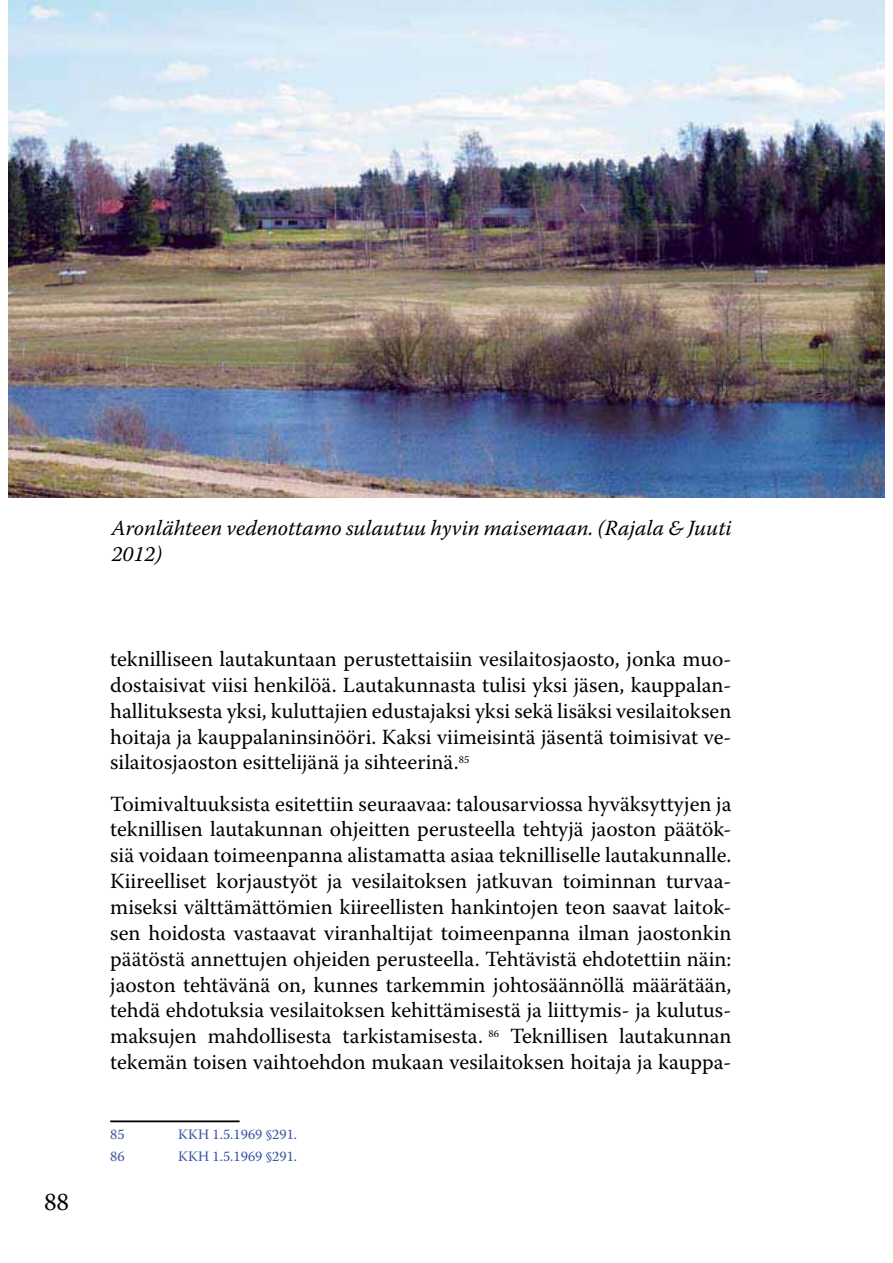
<style>
.page{position:relative;width:893px;height:1263px;background:#fff}
.page>*{position:absolute;margin:0;border:0;box-sizing:border-box;transform-origin:0 0}
.t1{font:25.2px "Warnock Pro";color:#000}
.t2{font:21.6px/25.8px "Warnock Pro";color:#000;text-align:justify}
.t3{font:italic 21.6px/25.8px "Warnock Pro";color:#000}
.t4{font:14.4px "Warnock Pro";color:#3953a4}
</style>
<div class="page">
<hr style="left:110px;top:1120px;width:130px;height:2px;background:#000">
<img style="left:8px;top:0;width:876px;height:497px">
<p class="t1" style="left:44px;top:1191px;width:27px">88</p>
<p class="t3" style="left:111px;top:517px;width:622px">Aronlähteen vedenottamo sulautuu hyvin maisemaan. (Rajala &amp; Juuti<br>2012)</p>
<p class="t2" style="left:110px;top:648px;width:623px">teknilliseen lautakuntaan perustettaisiin vesilaitosjaosto, jonka muo&shy;dostaisivat viisi henkilöä. Lautakunnasta tulisi yksi jäsen, kauppalan&shy;hallituksesta yksi, kuluttajien edustajaksi yksi sekä lisäksi vesilaitoksen hoitaja ja kauppalaninsinööri. Kaksi viimeisintä jäsentä toimisivat ve&shy;silaitosjaoston esittelijänä ja sihteerinä.<sup>85</sup></p>
<p class="t2" style="left:110px;top:792px;width:623px">Toimivaltuuksista esitettiin seuraavaa: talousarviossa hyväksyttyjen ja teknillisen lautakunnan ohjeitten perusteella tehtyjä jaoston päätök&shy;siä voidaan toimeenpanna alistamatta asiaa teknilliselle lautakunnalle.<br>Kiireelliset korjaustyöt ja vesilaitoksen jatkuvan toiminnan turvaa&shy;miseksi välttämättömien kiireellisten hankintojen teon saavat laitok&shy;sen hoidosta vastaavat viranhaltijat toimeenpanna ilman jaostonkin päätöstä annettujen ohjeiden perusteella. Tehtävistä ehdotettiin näin: jaoston tehtävänä on, kunnes tarkemmin johtosäännöllä määrätään, tehdä ehdotuksia vesilaitoksen kehittämisestä ja liittymis- ja kulutus&shy;maksujen mahdollisesta tarkistamisesta. <sup>86</sup> Teknillisen lautakunnan tekemän toisen vaihtoehdon mukaan vesilaitoksen hoitaja ja kauppa-</p>
<p class="t4" style="left:110px;top:1128px;width:16px">85</p>
<p class="t4" style="left:178px;top:1128px;width:120px">KKH 1.5.1969 §291.</p>
<p class="t4" style="left:110px;top:1150px;width:16px">86</p>
<p class="t4" style="left:178px;top:1150px;width:120px">KKH 1.5.1969 §291.</p>
</div>
